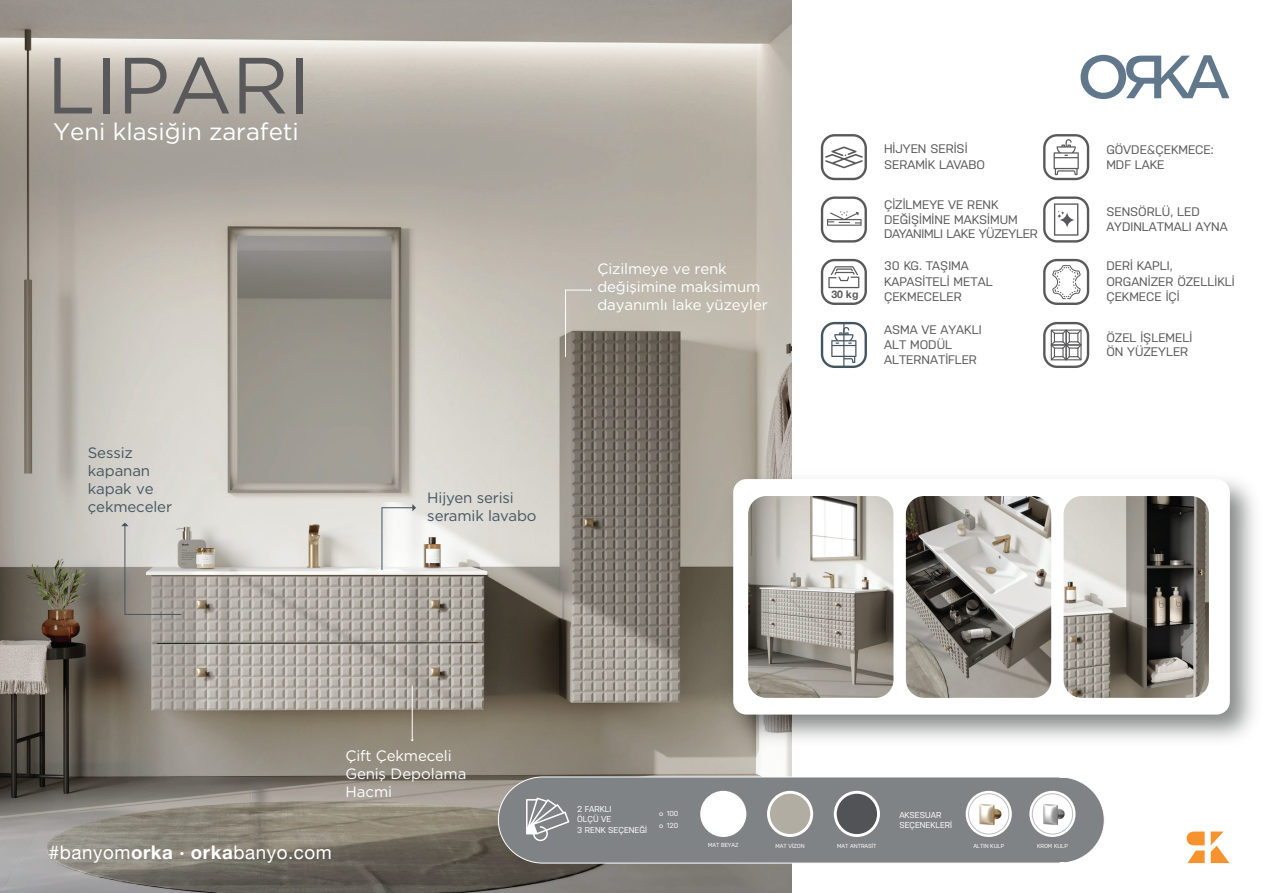
<style>
.page{position:relative;width:1263px;height:893px;background:#fff}
.page>*{position:absolute;margin:0;border:0;box-sizing:border-box;transform-origin:0 0}
.t1{font:79.5px "Gotham";letter-spacing:-.01em;color:#59595b}
.t2{font:24px "Gotham";color:#fff}
.t3{font:18.75px "Helvetica Neue";letter-spacing:.03em;color:#fff}
.t4{font:15px/18px "Gotham";letter-spacing:-.01em;color:#fff}
.t5{font:15px/18px "Gotham";letter-spacing:-.01em;color:#455560}
.t6{font:12.45px/14.9px "Nudista";color:#59595b;scale:1.04 1}
.t7{font:700 10.5px "Helvetica Neue";color:#59595b}
.t8{font:8.55px/10.4px "Nudista";color:#fff}
.t9{font:7.2px/11.9px "Nudista";color:#fff}
.t10{font:5.85px "Nudista";color:#fff}
.s1{font-family:"Gilroy"}
.s2{font-weight:700}
.s3{font-family:"Gilroy";font-weight:500;font-size:6.9px}
</style>
<div class="page">
<img style="left:0;top:0;width:791px;height:893px">
<svg style="left:498px;top:776px;width:606px;height:88px;background:#86898b"></svg>
<svg style="left:526px;top:798px;width:43px;height:43px"></svg>
<div style="left:700px;top:791px;width:46px;height:46px;background:#fff;border-radius:50%"></div>
<hr style="left:412px;top:685px;width:1px;height:55px;background:#fff">
<img style="left:719px;top:465px;width:536px;height:289px">
<div style="left:733px;top:479px;width:497px;height:236px;background:#fff;border-radius:13px"></div>
<img style="left:1063px;top:496px;width:146px;height:202px">
<img style="left:906px;top:496px;width:145px;height:202px">
<img style="left:748px;top:496px;width:145px;height:202px">
<svg style="left:821px;top:259px;width:46px;height:46px"></svg>
<svg style="left:821px;top:196px;width:46px;height:47px"></svg>
<svg style="left:821px;top:134px;width:46px;height:46px"></svg>
<svg style="left:1043px;top:134px;width:46px;height:46px"></svg>
<svg style="left:1043px;top:196px;width:46px;height:47px"></svg>
<svg style="left:381px;top:502px;width:36px;height:69px"></svg>
<svg style="left:119px;top:521px;width:63px;height:94px;background:#b8b5b0"></svg>
<svg style="left:767px;top:791px;width:46px;height:46px"></svg>
<div style="left:770px;top:794px;width:40px;height:40px;background:#b1ada3;border-radius:50%"></div>
<svg style="left:834px;top:791px;width:46px;height:46px"></svg>
<div style="left:837px;top:794px;width:40px;height:40px;background:#525357;border-radius:50%"></div>
<svg style="left:966px;top:791px;width:46px;height:46px"></svg>
<div style="left:968px;top:793px;width:41px;height:41px;border:1px solid #bcbdc0;border-radius:50%"></div>
<svg style="left:1029px;top:791px;width:46px;height:46px"></svg>
<div style="left:1032px;top:793px;width:41px;height:41px;border:1px solid #bcbdc0;border-radius:50%"></div>
<svg style="left:565px;top:288px;width:27px;height:70px;background:#a7a197"></svg>
<svg style="left:1043px;top:259px;width:46px;height:46px"></svg>
<svg style="left:821px;top:322px;width:46px;height:46px"></svg>
<svg style="left:1043px;top:322px;width:46px;height:46px"></svg>
<img style="left:974px;top:800px;width:28px;height:28px;border-radius:14px">
<img style="left:1037px;top:800px;width:29px;height:28px;border-radius:14px">
<svg style="left:1187px;top:831px;width:17px;height:32px"></svg>
<svg style="left:1211px;top:831px;width:18px;height:32px"></svg>
<svg style="left:1080px;top:55px;width:149px;height:44px"></svg>
<h1 class="t1" style="left:46px;top:34px;width:266px">LIPARI</h1>
<h2 class="t2" style="left:53px;top:117px;width:247px">Yeni klasiğin zarafeti</h2>
<p class="t5" style="left:88px;top:443px;width:86px">Sessiz kapanan kapak ve çekmeceler</p>
<p class="t4" style="left:597px;top:259px;width:172px">Çizilmeye ve renk değişimine maksimum dayanımlı lake yüzeyler</p>
<p class="t5" style="left:427px;top:488px;width:111px">Hijyen serisi seramik lavabo</p>
<p class="t6" style="left:884px;top:141px;width:99px;line-height:15.5px">HİJYEN SERİSİ<br>SERAMİK LAVABO</p>
<p class="t6" style="left:884px;top:197px;width:149px">ÇİZİLMEYE VE RENK<br>DEĞİŞİMİNE MAKSİMUM<br>DAYANIMLI LAKE YÜZEYLER</p>
<p class="t6" style="left:884px;top:258px;width:106px;line-height:15.5px">30 KG. TAŞIMA<br>KAPASİTELİ METAL</p>
<p class="t7" style="left:831px;top:286px;width:29px">30 kg</p>
<p class="t6" style="left:884px;top:289px;width:76px">ÇEKMECELER</p>
<p class="t6" style="left:884px;top:322px;width:95px">ASMA VE AYAKLI<br>ALT MODÜL<br>ALTERNATİFLER</p>
<p class="t6" style="left:1106px;top:142px;width:105px">GÖVDE<span class="s1">&amp;</span>ÇEKMECE:<br>MDF LAKE</p>
<p class="t6" style="left:1106px;top:204px;width:118px">SENSÖRLÜ, LED<br>AYDINLATMALI AYNA</p>
<p class="t6" style="left:1106px;top:258px;width:125px;line-height:15.5px">DERİ KAPLI,<br>ORGANİZER ÖZELLİKLİ<br>ÇEKMECE İÇİ</p>
<p class="t6" style="left:1106px;top:330px;width:84px">ÖZEL İŞLEMELİ<br>ÖN YÜZEYLER</p>
<p class="t4" style="left:345px;top:746px;width:123px">Çift Çekmeceli<br>Geniş Depolama<br>Hacmi</p>
<h3 class="t3" style="left:49px;top:839px;width:284px">#banyom<span class="s2">orka · orka</span>banyo.com</h3>
<p class="t8" style="left:577px;top:804px;width:36px">2 FARKLI</p>
<p class="t8" style="left:577px;top:814px;width:71px">ÖLÇÜ VE<br>3 RENK SEÇENEĞİ</p>
<p class="t9" style="left:659px;top:808px;width:21px"><span class="s3">о</span> 100 <span class="s3">о</span> 120</p>
<p class="t10" style="left:708px;top:842px;width:32px">MAT BEYAZ</p>
<p class="t8" style="left:899px;top:809px;width:54px">AKSESUAR<br>SEÇENEKLERİ</p>
<p class="t10" style="left:776px;top:842px;width:30px">MAT VİZON</p>
<p class="t10" style="left:837px;top:842px;width:41px">MAT ANTRASİT</p>
<p class="t10" style="left:973px;top:842px;width:32px">ALTIN KULP</p>
<p class="t10" style="left:1037px;top:842px;width:32px">KROM KULP</p>
</div>
